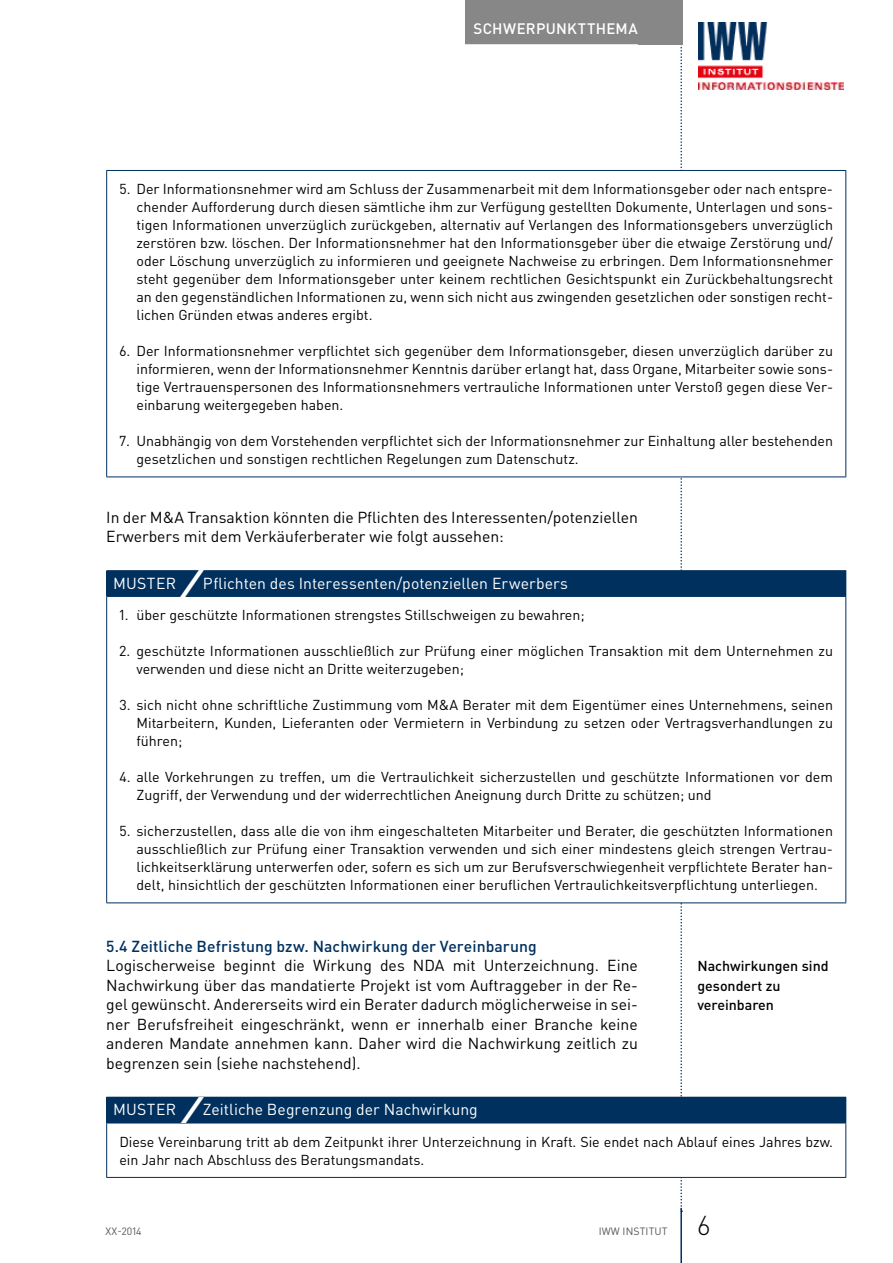
<style>
.page{position:relative;width:893px;height:1263px;background:#fff}
.page>*{position:absolute;margin:0;border:0;box-sizing:border-box;transform-origin:0 0}
.t1{font:300 27px "DIN Pro";color:#000}
.t2{font:15.75px/19.5px "DIN Pro";color:#000}
.t3{font:15.75px "DIN Pro";letter-spacing:.005em;color:#fff}
.t4{font:500 15.75px "DIN Pro";letter-spacing:.005em;color:#00305d}
.t5{font:500 15px "DIN Pro";letter-spacing:.025em;color:#fff}
.t6{font:14.25px/18px "DIN Pro";color:#000;text-align:justify}
.t7{font:500 14.25px/19.5px "DIN Pro";color:#000}
.t8{font:10.5px "DIN Pro";letter-spacing:.01em;color:#575756}
.s1{font-weight:900;font-style:italic;font-size:33px}
</style>
<div class="page">
<svg style="left:680px;top:44px;width:2px;height:1164px"></svg>
<div style="left:638px;top:0;width:44px;height:44px;background:#878787"></div>
<hr style="left:680px;top:1208px;width:2px;height:55px;background:#00305d">
<div style="left:465px;top:0;width:181px;height:44px;background:#878787"></div>
<img style="left:699px;top:23px;width:144px;height:66px">
<div style="left:107px;top:170px;width:739px;height:307px;background:#fff"></div>
<hr style="left:106px;top:170px;width:740px;height:1px;background:#00305d">
<hr style="left:106px;top:171px;width:1px;height:305px;background:#00305d">
<hr style="left:845px;top:171px;width:1px;height:305px;background:#00305d">
<hr style="left:106px;top:476px;width:740px;height:1px;background:#00305d">
<div style="left:107px;top:571px;width:739px;height:25px;background:#00305d"></div>
<div style="left:107px;top:596px;width:739px;height:307px;background:#fff"></div>
<hr style="left:106px;top:570px;width:740px;height:1px;background:#00305d">
<svg style="left:106px;top:571px;width:1px;height:25px"></svg>
<hr style="left:106px;top:596px;width:740px;height:1px;background:#00305d">
<hr style="left:106px;top:597px;width:1px;height:305px;background:#00305d">
<hr style="left:845px;top:597px;width:1px;height:305px;background:#00305d">
<hr style="left:106px;top:902px;width:740px;height:1px;background:#00305d">
<div style="left:107px;top:1097px;width:739px;height:26px;background:#00305d"></div>
<div style="left:107px;top:1123px;width:739px;height:54px;background:#fff"></div>
<svg style="left:106px;top:1097px;width:1px;height:26px"></svg>
<hr style="left:106px;top:1123px;width:740px;height:1px;background:#00305d">
<hr style="left:106px;top:1123px;width:1px;height:54px;background:#00305d">
<hr style="left:845px;top:1123px;width:1px;height:54px;background:#00305d">
<hr style="left:106px;top:1177px;width:740px;height:1px;background:#00305d">
<p class="t5" style="left:473px;top:18px;width:166px">SCHWERPUNKTTHEMA</p>
<p class="t6" style="left:136px;top:179px;width:698px;text-indent:-17px">5. Der Informationsnehmer wird am Schluss der Zusammenarbeit mit dem Informationsgeber oder nach entspre&shy;chender Aufforderung durch diesen sämtliche ihm zur Verfügung gestellten Dokumente, Unterlagen und sons&shy;tigen Informationen unverzüglich zurückgeben, alternativ auf Verlangen des Informationsgebers unverzüglich zerstören bzw. löschen. Der Informationsnehmer hat den Informationsgeber über die etwaige Zerstörung und/ oder Löschung unverzüglich zu informieren und geeignete Nachweise zu erbringen. Dem Informationsnehmer steht gegenüber dem Informationsgeber unter keinem rechtlichen Gesichtspunkt ein Zurückbehaltungsrecht an den gegenständlichen Informationen zu, wenn sich nicht aus zwingenden gesetzlichen oder sonstigen recht&shy;lichen Gründen etwas anderes ergibt.</p>
<p class="t6" style="left:136px;top:341px;width:698px;text-indent:-17px">6. Der Informationsnehmer verpflichtet sich gegenüber dem Informationsgeber, diesen unverzüglich darüber zu informieren, wenn der Informationsnehmer Kenntnis darüber erlangt hat, dass Organe, Mitarbeiter sowie sons&shy;tige Vertrauenspersonen des Informationsnehmers vertrauliche Informationen unter Verstoß gegen diese Ver&shy;einbarung weitergegeben haben.</p>
<p class="t6" style="left:136px;top:431px;width:698px;text-indent:-17px">7. Unabhängig von dem Vorstehenden verpflichtet sich der Informationsnehmer zur Einhaltung aller bestehenden gesetzlichen und sonstigen rechtlichen Regelungen zum Datenschutz.</p>
<p class="t2" style="left:106px;top:507px;width:533px">In der M&amp;A Transaktion könnten die Pflichten des Interessenten/potenziellen<br>Erwerbers mit dem Verkäuferberater wie folgt aussehen:</p>
<p class="t3" style="left:113px;top:572px;width:456px">MUSTER <span class="s1">/</span>Pflichten des Interessenten/potenziellen Erwerbers</p>
<p class="t6" style="left:119px;top:605px;width:467px">1. über geschützte Informationen strengstes Stillschweigen zu bewahren;</p>
<p class="t6" style="left:136px;top:641px;width:698px;text-indent:-17px">2. geschützte Informationen ausschließlich zur Prüfung einer möglichen Transaktion mit dem Unternehmen zu verwenden und diese nicht an Dritte weiterzugeben;</p>
<p class="t6" style="left:136px;top:695px;width:698px;text-indent:-17px">3. sich nicht ohne schriftliche Zustimmung vom M&amp;A Berater mit dem Eigentümer eines Unternehmens, seinen Mitarbeitern, Kunden, Lieferanten oder Vermietern in Verbindung zu setzen oder Vertragsverhandlungen zu führen;</p>
<p class="t6" style="left:136px;top:767px;width:698px;text-indent:-17px">4. alle Vorkehrungen zu treffen, um die Vertraulichkeit sicherzustellen und geschützte Informationen vor dem<br>Zugriff, der Verwendung und der widerrechtlichen Aneignung durch Dritte zu schützen; und</p>
<p class="t6" style="left:136px;top:821px;width:698px;text-indent:-17px">5. sicherzustellen, dass alle die von ihm eingeschalteten Mitarbeiter und Berater, die geschützten Informationen ausschließlich zur Prüfung einer Transaktion verwenden und sich einer mindestens gleich strengen Vertrau&shy;lichkeitserklärung unterwerfen oder, sofern es sich um zur Berufsverschwiegenheit verpflichtete Berater han&shy;delt, hinsichtlich der geschützten Informationen einer beruflichen Vertraulichkeitsverpflichtung unterliegen.</p>
<p class="t4" style="left:106px;top:935px;width:432px">5.4 Zeitliche Befristung bzw. Nachwirkung der Vereinbarung</p>
<p class="t2" style="left:106px;top:955px;width:533px;text-align:justify">Logischerweise beginnt die Wirkung des NDA mit Unterzeichnung. Eine Nachwirkung über das mandatierte Projekt ist vom Auftraggeber in der Re&shy;gel gewünscht. Andererseits wird ein Berater dadurch möglicherweise in sei&shy;ner Berufsfreiheit eingeschränkt, wenn er innerhalb einer Branche keine anderen Mandate annehmen kann. Daher wird die Nachwirkung zeitlich zu begrenzen sein (siehe nachstehend).</p>
<p class="t3" style="left:113px;top:1099px;width:366px">MUSTER <span class="s1">/</span>Zeitliche Begrenzung der Nachwirkung</p>
<p class="t6" style="left:119px;top:1132px;width:715px">Diese Vereinbarung tritt ab dem Zeitpunkt ihrer Unterzeichnung in Kraft. Sie endet nach Ablauf eines Jahres bzw. ein Jahr nach Abschluss des Beratungsmandats.</p>
<p class="t7" style="left:697px;top:956px;width:133px">Nachwirkungen sind gesondert zu vereinbaren</p>
<p class="t8" style="left:106px;top:1224px;width:38px">XX-2014</p>
<p class="t8" style="left:599px;top:1224px;width:70px">IWW INSTITUT</p>
<h1 class="t1" style="left:697px;top:1207px;width:14px">6</h1>
</div>
